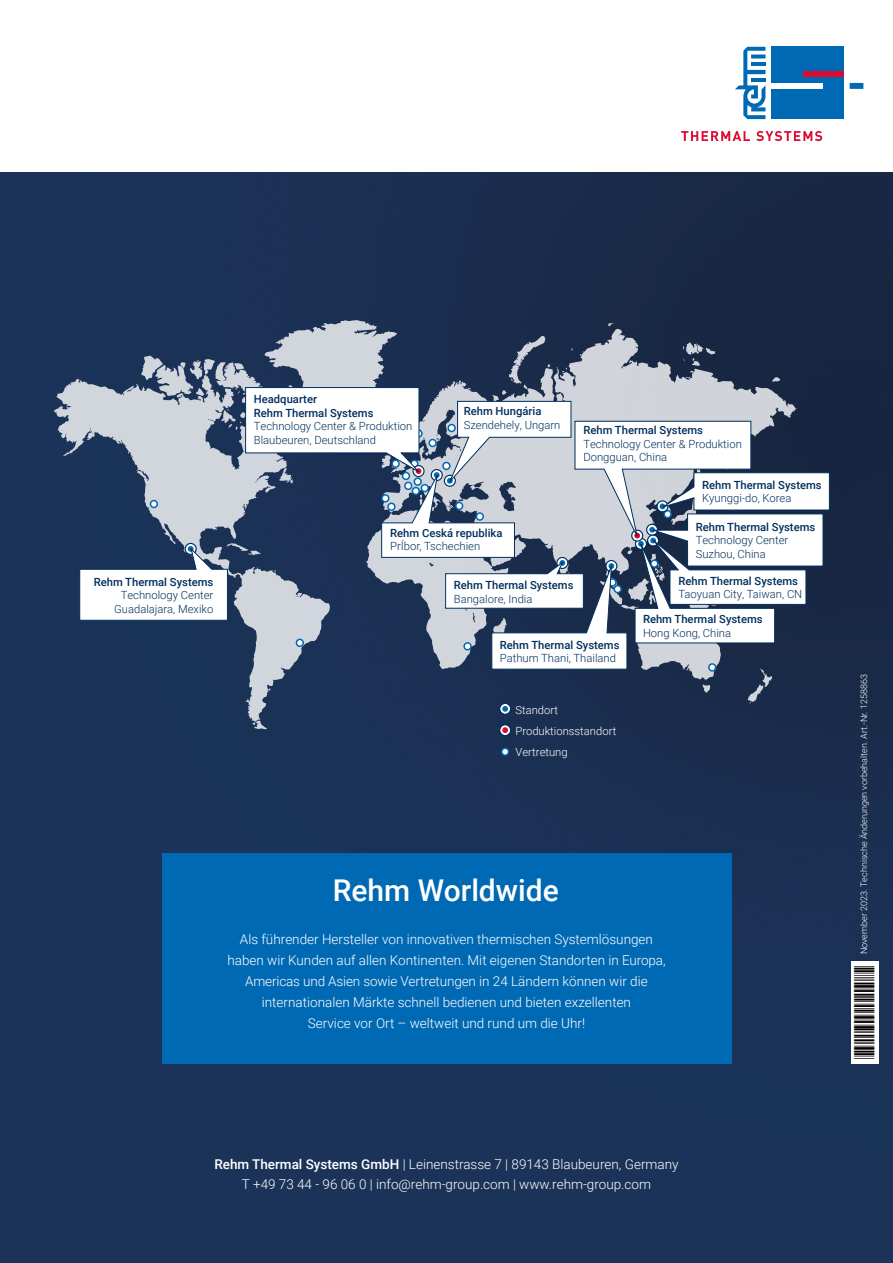
<style>
.page{position:relative;width:893px;height:1263px;background:#fff}
.page>*{position:absolute;margin:0;border:0;box-sizing:border-box;transform-origin:0 0}
.t1{font:500 30px "Roboto";color:#fff}
.t2{font:27px "Free 3 of 9";color:#000}
.t3{font:300 13.5px/21px "Roboto";color:#fff;text-align:center}
.t4{font:300 11.25px/13.5px "Roboto";color:#00305d}
.t5{font:500 11.25px/13.5px "Roboto";color:#00305d}
.t6{font:300 11.25px/21px "Roboto";color:#fff}
.t7{font:300 9px "Roboto";color:#fff}
.s1{font-weight:500}
</style>
<div class="page">
<img style="left:0;top:172px;width:893px;height:1091px">
<div style="left:771px;top:47px;width:73px;height:72px;background:#0069b4"></div>
<div style="left:771px;top:83px;width:52px;height:6px;background:#fff"></div>
<div style="left:803px;top:71px;width:41px;height:6px;background:#dd0b2f"></div>
<svg style="left:735px;top:47px;width:30px;height:72px"></svg>
<svg style="left:681px;top:131px;width:69px;height:10px"></svg>
<svg style="left:756px;top:131px;width:66px;height:10px"></svg>
<div style="left:850px;top:83px;width:13px;height:6px;background:#0069b4"></div>
<div style="left:162px;top:854px;width:569px;height:210px;background:#0069b4"></div>
<div style="left:851px;top:961px;width:27px;height:103px;background:#fff"></div>
<svg style="left:54px;top:320px;width:743px;height:409px;background:#435571"></svg>
<div style="left:187px;top:545px;width:8px;height:8px;background:#0069b4;border-radius:50%"></div>
<div style="left:186px;top:544px;width:10px;height:10px;border:2px solid #fff;border-radius:50%"></div>
<div style="left:185px;top:543px;width:12px;height:12px;border:1px solid #00305d;border-radius:50%"></div>
<div style="left:708px;top:663px;width:8px;height:9px;border:2px solid #0069b4;border-radius:50%"></div>
<svg style="left:79px;top:548px;width:149px;height:73px"></svg>
<svg style="left:245px;top:387px;width:585px;height:282px"></svg>
<div style="left:464px;top:643px;width:7px;height:7px;background:#fff;border-radius:50%"></div>
<div style="left:463px;top:642px;width:9px;height:8px;border:2px solid #0069b4;border-radius:50%"></div>
<div style="left:150px;top:501px;width:7px;height:6px;background:#fff;border-radius:50%"></div>
<div style="left:150px;top:500px;width:8px;height:8px;border:2px solid #0069b4;border-radius:50%"></div>
<div style="left:502px;top:748px;width:7px;height:7px;background:#fff;border-radius:50%"></div>
<div style="left:501px;top:747px;width:8px;height:9px;border:2px solid #0069b4;border-radius:50%"></div>
<div style="left:501px;top:726px;width:8px;height:8px;background:#dd0b2f;border-radius:50%"></div>
<div style="left:500px;top:725px;width:10px;height:10px;border:2px solid #fff;border-radius:50%"></div>
<div style="left:499px;top:724px;width:12px;height:12px;border:1px solid #00305d;border-radius:50%"></div>
<div style="left:501px;top:705px;width:8px;height:8px;background:#0069b4;border-radius:50%"></div>
<div style="left:500px;top:704px;width:10px;height:10px;border:2px solid #fff;border-radius:50%"></div>
<div style="left:499px;top:703px;width:12px;height:12px;border:1px solid #00305d;border-radius:50%"></div>
<p class="t5" style="left:94px;top:574px;width:121px">Rehm Thermal Systems</p>
<p class="t4" style="left:114px;top:588px;width:101px;text-align:center">Technology Center<br>Guadalajara, Mexiko</p>
<p class="t5" style="left:254px;top:392px;width:121px">Headquarter<br>Rehm Thermal Systems</p>
<p class="t4" style="left:254px;top:419px;width:160px">Technology Center &amp; Produktion<br>Blaubeuren, Deutschland</p>
<p class="t5" style="left:464px;top:404px;width:79px">Rehm Hungária</p>
<p class="t4" style="left:464px;top:418px;width:98px">Szendehely, Ungarn</p>
<p class="t5" style="left:583px;top:423px;width:121px">Rehm Thermal Systems</p>
<p class="t4" style="left:583px;top:437px;width:160px">Technology Center &amp; Produktion<br>Dongguan, China</p>
<p class="t5" style="left:702px;top:478px;width:121px">Rehm Thermal Systems</p>
<p class="t4" style="left:702px;top:491px;width:91px">Kyunggi-do, Korea</p>
<p class="t5" style="left:696px;top:519px;width:121px">Rehm Thermal Systems</p>
<p class="t4" style="left:696px;top:533px;width:94px">Technology Center<br>Suzhou, China</p>
<p class="t5" style="left:390px;top:526px;width:114px">Rehm Ceská republika</p>
<p class="t4" style="left:390px;top:539px;width:92px">PrÍbor, Tschechien</p>
<p class="t5" style="left:454px;top:578px;width:121px">Rehm Thermal Systems</p>
<p class="t4" style="left:454px;top:592px;width:80px">Bangalore, India</p>
<p class="t5" style="left:678px;top:574px;width:121px">Rehm Thermal Systems</p>
<p class="t4" style="left:678px;top:587px;width:125px">Taoyuan City, Taiwan, CN</p>
<p class="t5" style="left:500px;top:637px;width:121px">Rehm Thermal Systems</p>
<p class="t4" style="left:500px;top:651px;width:118px">Pathum Thani, Thailand</p>
<p class="t6" style="left:515px;top:699px;width:102px">Standort<br>Produktionsstandort<br>Vertretung</p>
<p class="t5" style="left:643px;top:612px;width:121px">Rehm Thermal Systems</p>
<p class="t4" style="left:643px;top:626px;width:90px">Hong Kong, China</p>
<h1 class="t1" style="left:333px;top:869px;width:228px">Rehm Worldwide</h1>
<p class="t3" style="left:227px;top:928px;width:440px">Als führender Hersteller von innovativen thermischen Systemlösungen haben wir Kunden auf allen Kontinenten. Mit eigenen Standorten in Europa, Americas und Asien sowie Vertretungen in 24 Ländern können wir die internationalen Märkte schnell bedienen und bieten exzellenten<br>Service vor Ort – weltweit und rund um die Uhr!</p>
<p class="t7" style="left:858px;top:954px;width:281px;rotate:-90deg">November 2023. Technische Änderungen vorbehalten. Art.-Nr. 1258863</p>
<h2 class="t2" style="left:849px;top:1059px;width:95px;rotate:-90deg">*1258863*</h2>
<p class="t3" style="left:214px;top:1154px;width:466px;line-height:19.5px"><span class="s1">Rehm Thermal Systems GmbH</span> | Leinenstrasse 7 | 89143 Blaubeuren, Germany<br>T +49 73 44 - 96 06 0 | info@rehm-group.com | www.rehm-group.com</p>
</div>
